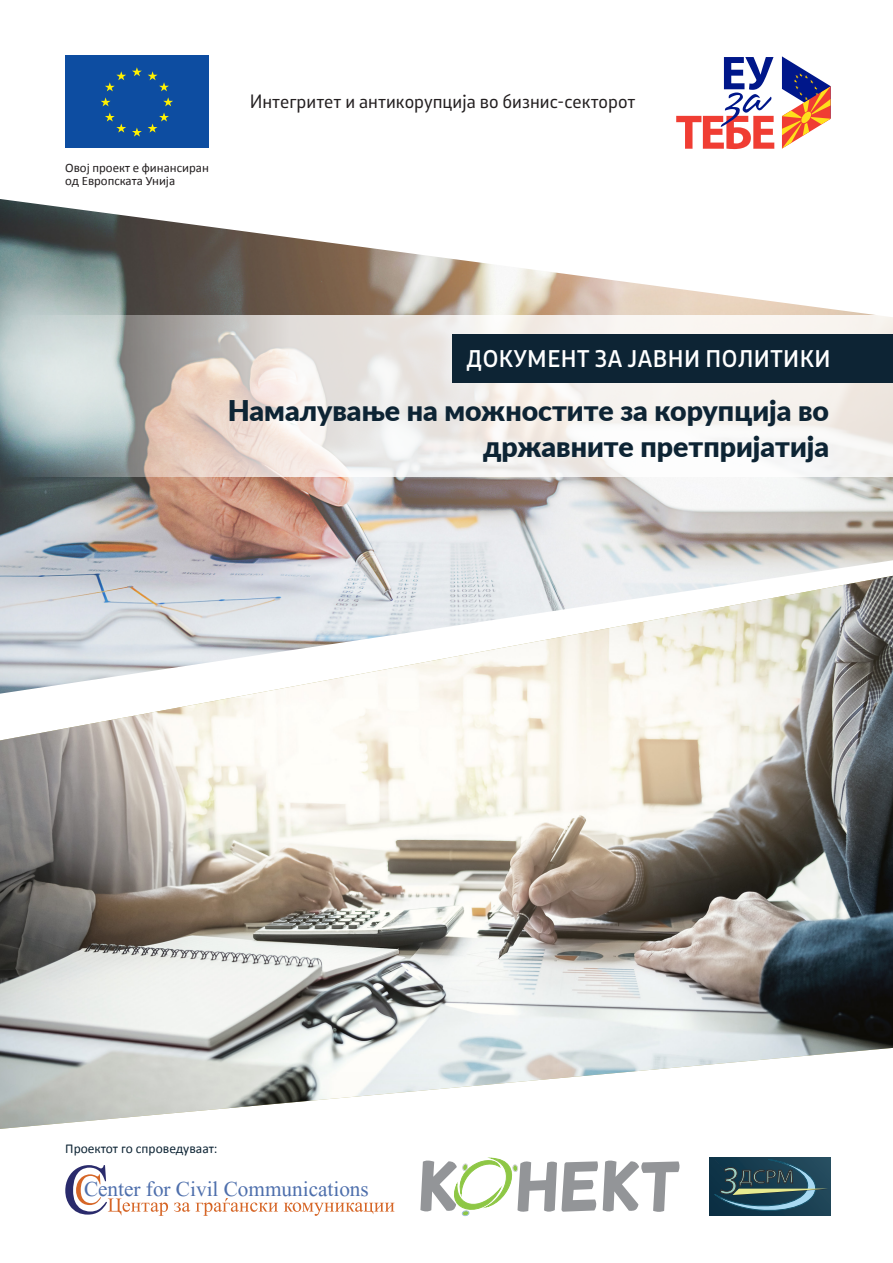
<style>
.page{position:relative;width:893px;height:1263px;background:#fff}
.page>*{position:absolute;margin:0;border:0;box-sizing:border-box;transform-origin:0 0}
.t1{font:900 28.5px/36px "Lato";color:#0d2434;text-align:right}
.t2{font:26.4px "Aparajita";color:#4e6fac}
.t3{font:500 22.5px "Stobi Sans";letter-spacing:.02em;color:#fff}
.t4{font:18px "Stobi Sans";color:#231f20}
.t5{font:13.5px "Calibri";color:#0d2434}
.t6{font:12.9px/12.9px "Calibri";color:#231f20}
.s1{font-size:88.8px;color:#2a2b6c}
.s2{font-size:55.05px;color:#d66627}
</style>
<div class="page">
<div style="left:710px;top:1158px;width:121px;height:58px;background:linear-gradient(to right,#072c41,#1d4456)"></div>
<svg style="left:711px;top:1159px;width:117px;height:54px;background:#305461"></svg>
<svg style="left:108px;top:1198px;width:60px;height:18px"></svg>
<svg style="left:174px;top:1202px;width:16px;height:10px"></svg>
<svg style="left:196px;top:1198px;width:82px;height:18px"></svg>
<svg style="left:284px;top:1202px;width:110px;height:14px"></svg>
<img style="left:0;top:477px;width:893px;height:73px">
<svg style="left:0;top:550px;width:893px;height:26px;background:#cdced2"></svg>
<svg style="left:0;top:55px;width:875px;height:260px"></svg>
<svg style="left:676px;top:57px;width:98px;height:92px"></svg>
<svg style="left:782px;top:56px;width:49px;height:93px"></svg>
<div style="left:65px;top:56px;width:144px;height:92px;background:#0d4da1"></div>
<svg style="left:132px;top:67px;width:10px;height:9px"></svg>
<svg style="left:105px;top:71px;width:21px;height:20px"></svg>
<svg style="left:101px;top:97px;width:10px;height:9px"></svg>
<svg style="left:105px;top:112px;width:21px;height:21px"></svg>
<svg style="left:132px;top:128px;width:10px;height:9px"></svg>
<svg style="left:148px;top:112px;width:21px;height:21px"></svg>
<svg style="left:163px;top:97px;width:10px;height:9px"></svg>
<svg style="left:148px;top:71px;width:21px;height:20px"></svg>
<img style="left:0;top:576px;width:893px;height:553px">
<svg style="left:0;top:315px;width:893px;height:162px"></svg>
<div style="left:452px;top:334px;width:441px;height:48px;background:#0d2434"></div>
<svg style="left:420px;top:1157px;width:260px;height:59px"></svg>
<div style="left:513px;top:1164px;width:5px;height:8px;border:1px solid #d1d2d4;border-radius:50%"></div>
<p class="t6" style="left:65px;top:161px;width:145px">Овој проект е финансиран од Европската Унија</p>
<p class="t4" style="left:250px;top:89px;width:387px">Интегритет и антикорупција во бизнис-секторот</p>
<p class="t3" style="left:467px;top:343px;width:365px">ДОКУМЕНТ ЗА ЈАВНИ ПОЛИТИКИ</p>
<p class="t1" style="left:228px;top:392px;width:603px">Намалување на можностите за корупција во државните претпријатија</p>
<p class="t5" style="left:65px;top:1139px;width:154px">Проектот го спроведуваат:</p>
<p class="t2" style="left:63px;top:1173px;width:308px"><span class="s1">C</span><span class="s2">C</span>Center for Civil Communications</p>
</div>
